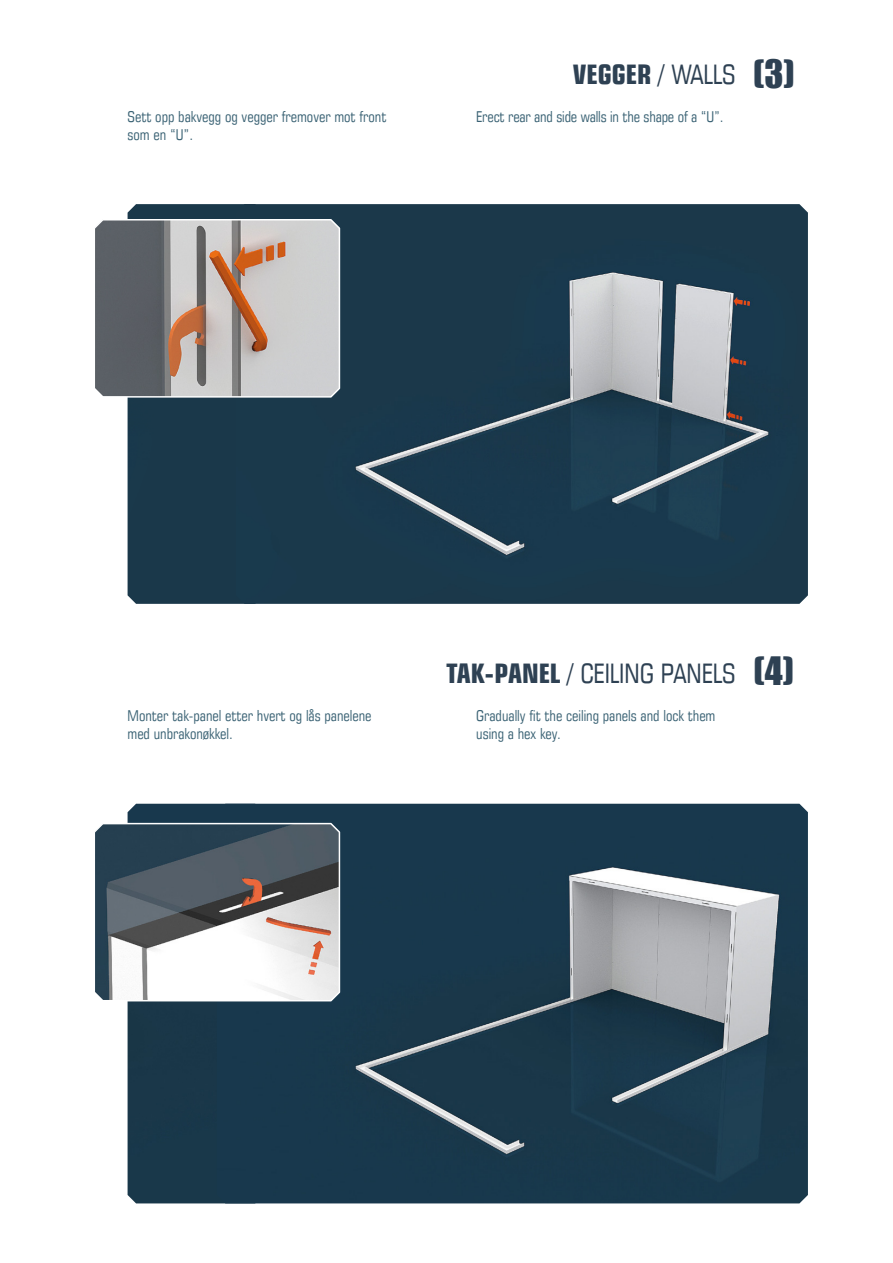
<style>
.page{position:relative;width:893px;height:1263px;background:#fff}
.page>*{position:absolute;margin:0;border:0;box-sizing:border-box;transform-origin:0 0}
.t1{font:36px "Impact";color:#2e4153}
.t2{font:27px "Square 721 Cn EU";color:#2e4153}
.t3{font:700 27px "Square 721 Cn EU";color:#2e4153}
.t4{font:15px/18px "Square 721 Cn EU";color:#3a6274}
.s1{font-weight:400}
.s2{font-weight:700}
</style>
<div class="page">
<div style="left:128px;top:204px;width:108px;height:400px;background:#1a384a"></div>
<img style="left:236px;top:204px;width:572px;height:400px">
<svg style="left:95px;top:218px;width:246px;height:180px;background:#a59e9c"></svg>
<div style="left:128px;top:804px;width:89px;height:399px;background:#193749"></div>
<img style="left:217px;top:804px;width:591px;height:399px">
<svg style="left:95px;top:821px;width:246px;height:181px"></svg>
<h2 class="t3" style="left:573px;top:57px;width:164px">VEGGER <span class="s1">/ WALLS</span></h2>
<p class="t4" style="left:128px;top:107px;width:260px">Sett opp bakvegg og vegger fremover mot front som en “U”.</p>
<p class="t4" style="left:476px;top:107px;width:249px">Erect rear and side walls in the shape of a “U”.</p>
<h1 class="t1" style="left:753px;top:46px;width:43px">(3)</h1>
<h2 class="t2" style="left:447px;top:657px;width:291px"><span class="s2">TAK-PANEL</span> / CEILING PANELS</h2>
<p class="t4" style="left:128px;top:707px;width:245px">Monter tak-panel etter hvert og lås panelene med unbrakonøkkel.</p>
<p class="t4" style="left:476px;top:707px;width:241px">Gradually fit the ceiling panels and lock them using a hex key.</p>
<h1 class="t1" style="left:754px;top:643px;width:42px">(4)</h1>
</div>
